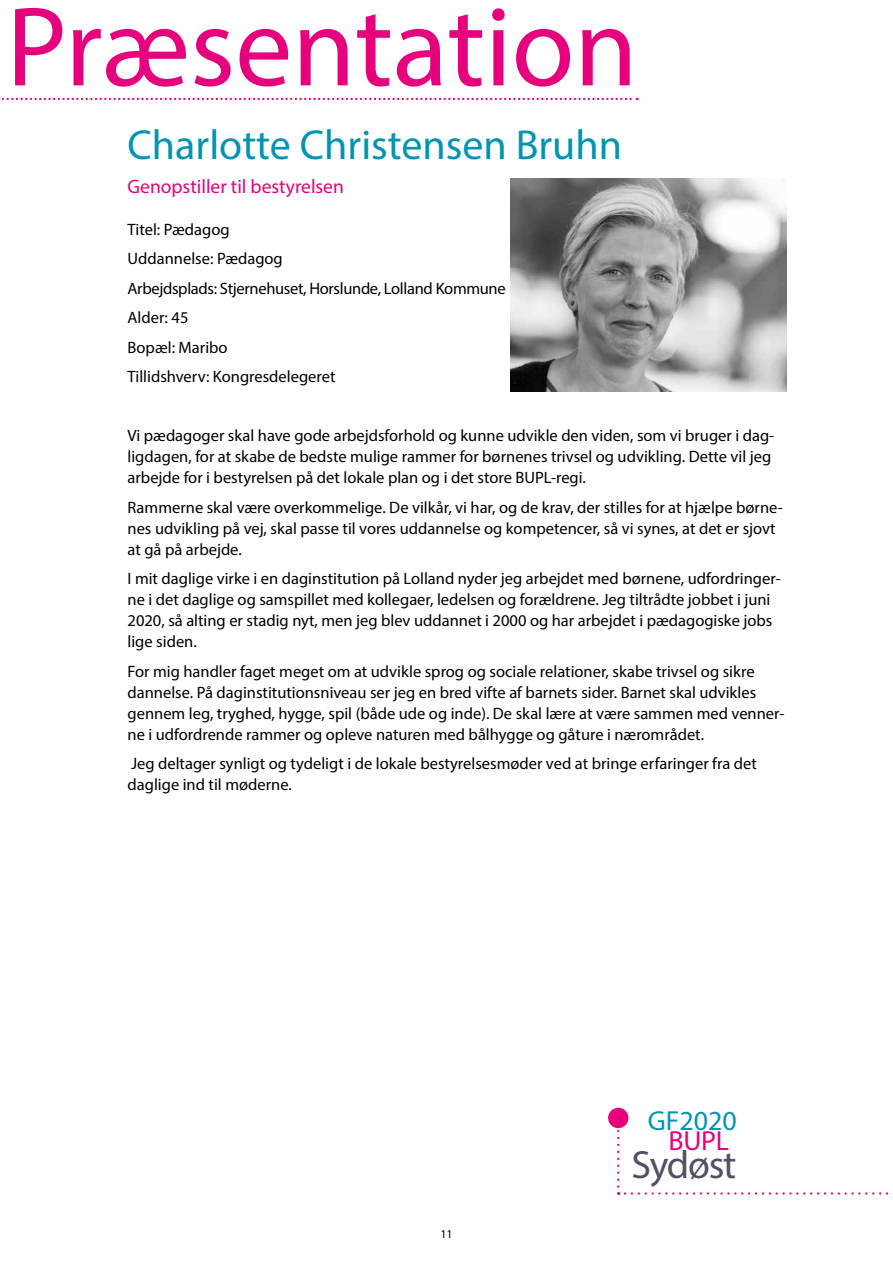
<style>
.page{position:relative;width:893px;height:1263px;background:#fff}
.page>*{position:absolute;margin:0;border:0;box-sizing:border-box;transform-origin:0 0}
.t1{font:114px "Myriad Pro";color:#e6007d}
.t2{font:42px "Myriad Pro";color:#0094b3}
.t3{font:39.45px "Myriad Pro";letter-spacing:-.03em;color:#525067}
.t4{font:27.6px "Myriad Pro";color:#0094b3}
.t5{font:27.6px "Myriad Pro";color:#e6007d}
.t6{font:19.5px "Myriad Pro";color:#e6007d}
.t7{font:16.5px/21px "Myriad Pro";color:#000}
.t8{font:12px "Myriad Pro";color:#000}
</style>
<div class="page">
<svg style="left:2px;top:98px;width:636px;height:2px"></svg>
<svg style="left:625px;top:1192px;width:268px;height:2px"></svg>
<div style="left:608px;top:1108px;width:20px;height:20px;background:#e6007d;border-radius:50%"></div>
<svg style="left:617px;top:1128px;width:2px;height:66px"></svg>
<img style="left:510px;top:179px;width:277px;height:212px">
<h1 class="t1" style="left:6px;top:-23px;width:633px">Præsentation</h1>
<h2 class="t2" style="left:128px;top:119px;width:496px">Charlotte Christensen Bruhn</h2>
<p class="t6" style="left:128px;top:174px;width:218px">Genopstiller til bestyrelsen</p>
<p class="t7" style="left:128px;top:214px;width:380px;line-height:29.5px">Titel: Pædagog<br>Uddannelse: Pædagog<br>Arbejdsplads: Stjernehuset, Horslunde, Lolland Kommune<br>Alder: 45<br>Bopæl: Maribo<br>Tillidshverv: Kongresdelegeret</p>
<p class="t7" style="left:128px;top:425px;width:648px">Vi pædagoger skal have gode arbejdsforhold og kunne udvikle den viden, som vi bruger i dag&shy;ligdagen, for at skabe de bedste mulige rammer for børnenes trivsel og udvikling. Dette vil jeg arbejde for i bestyrelsen på det lokale plan og i det store BUPL-regi.</p>
<p class="t7" style="left:128px;top:496px;width:657px">Rammerne skal være overkommelige. De vilkår, vi har, og de krav, der stilles for at hjælpe børne&shy;nes udvikling på vej, skal passe til vores uddannelse og kompetencer, så vi synes, at det er sjovt at gå på arbejde.</p>
<p class="t7" style="left:128px;top:568px;width:655px">I mit daglige virke i en daginstitution på Lolland nyder jeg arbejdet med børnene, udfordringer&shy;ne i det daglige og samspillet med kollegaer, ledelsen og forældrene. Jeg tiltrådte jobbet i juni 2020, så alting er stadig nyt, men jeg blev uddannet i 2000 og har arbejdet i pædagogiske jobs lige siden.</p>
<p class="t7" style="left:128px;top:661px;width:658px">For mig handler faget meget om at udvikle sprog og sociale relationer, skabe trivsel og sikre dannelse. På daginstitutionsniveau ser jeg en bred vifte af barnets sider. Barnet skal udvikles gennem leg, tryghed, hygge, spil (både ude og inde). De skal lære at være sammen med venner&shy;ne i udfordrende rammer og opleve naturen med bålhygge og gåture i nærområdet.</p>
<p class="t7" style="left:128px;top:753px;width:631px">Jeg deltager synligt og tydeligt i de lokale bestyrelsesmøder ved at bringe erfaringer fra det daglige ind til møderne.</p>
<p class="t8" style="left:440px;top:1226px;width:14px">11</p>
<h3 class="t4" style="left:648px;top:1104px;width:90px">GF2020</h3>
<h3 class="t5" style="left:669px;top:1123px;width:62px">BUPL</h3>
<h3 class="t3" style="left:632px;top:1140px;width:106px">Sydøst</h3>
</div>
